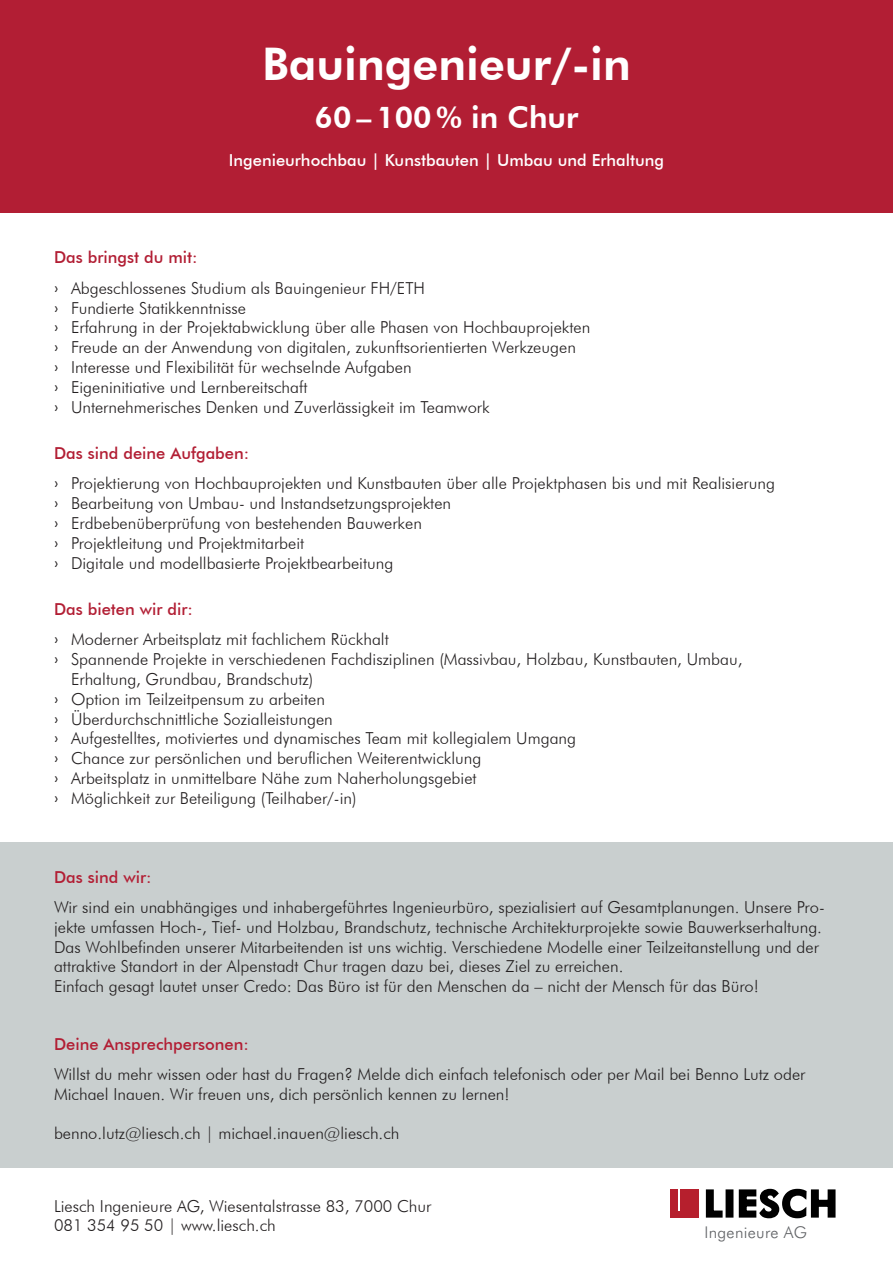
<style>
.page{position:relative;width:893px;height:1263px;background:#fff}
.page>*{position:absolute;margin:0;border:0;box-sizing:border-box;transform-origin:0 0}
.t1{font:800 45px "Futura BT";color:#fff}
.t2{font:800 36.15px "Futura BT";letter-spacing:.05em;color:#000}
.t3{font:800 30px "Futura BT";color:#fff}
.t4{font:300 16.5px/19.8px "Futura BT";color:#231f20}
.t5{font:500 16.5px "Futura BT";color:#fff}
.t6{font:500 16.5px "Futura BT";color:#b21e34}
.t7{font:300 16.2px "Futura BT";letter-spacing:.02em;color:#616366}
.s1{font-weight:500;color:#b21e34}
.s2{font-family:"Poppins"}
</style>
<div class="page">
<div style="left:0;top:842px;width:893px;height:325px;background:#c9cfcf"></div>
<div style="left:0;top:0;width:893px;height:213px;background:#b21e34"></div>
<div style="left:671px;top:1189px;width:28px;height:28px;background:#b61f2d"></div>
<hr style="left:678px;top:1189px;width:2px;height:21px;background:#fff">
<h1 class="t1" style="left:262px;top:37px;width:370px">Bauingenieur/-in</h1>
<h3 class="t3" style="left:315px;top:99px;width:265px">60 – 100 % in Chur</h3>
<p class="t5" style="left:229px;top:151px;width:437px">Ingenieurhochbau | Kunstbauten | Umbau und Erhaltung</p>
<p class="t4" style="left:54px;top:242px;width:373px;line-height:30.3px"><span class="s1">Das bringst du mit:<br></span><span class="s2">›</span> Abgeschlossenes Studium als Bauingenieur FH/ETH</p>
<p class="t4" style="left:54px;top:298px;width:538px"><span class="s2">›</span> Fundierte Statikkenntnisse<br><span class="s2">›</span> Erfahrung in der Projektabwicklung über alle Phasen von Hochbauprojekten <span class="s2">›</span> Freude an der Anwendung von digitalen, zukunftsorientierten Werkzeugen<br><span class="s2">›</span> Interesse und Flexibilität für wechselnde Aufgaben<br><span class="s2">›</span> Eigeninitiative und Lernbereitschaft<br><span class="s2">›</span> Unternehmerisches Denken und Zuverlässigkeit im Teamwork</p>
<p class="t4" style="left:54px;top:438px;width:722px;line-height:30.3px"><span class="s1">Das sind deine Aufgaben:<br></span><span class="s2">›</span> Projektierung von Hochbauprojekten und Kunstbauten über alle Projektphasen bis und mit Realisierung</p>
<p class="t4" style="left:54px;top:493px;width:399px"><span class="s2">›</span> Bearbeitung von Umbau- und Instandsetzungsprojekten <span class="s2">›</span> Erdbebenüberprüfung von bestehenden Bauwerken<br><span class="s2">›</span> Projektleitung und Projektmitarbeit<br><span class="s2">›</span> Digitale und modellbasierte Projektbearbeitung</p>
<p class="t4" style="left:54px;top:594px;width:336px;line-height:30.3px"><span class="s1">Das bieten wir dir:<br></span><span class="s2">›</span> Moderner Arbeitsplatz mit fachlichem Rückhalt</p>
<p class="t4" style="left:54px;top:649px;width:690px"><span class="s2">›</span> Spannende Projekte in verschiedenen Fachdisziplinen (Massivbau, Holzbau, Kunstbauten, Umbau,</p>
<p class="t4" style="left:71px;top:669px;width:244px">Erhaltung, Grundbau, Brandschutz)</p>
<p class="t4" style="left:54px;top:689px;width:272px"><span class="s2">›</span> Option im Teilzeitpensum zu arbeiten</p>
<p class="t4" style="left:54px;top:709px;width:280px"><span class="s2">›</span> Überdurchschnittliche Sozialleistungen</p>
<p class="t4" style="left:54px;top:728px;width:524px"><span class="s2">›</span> Aufgestelltes, motiviertes und dynamisches Team mit kollegialem Umgang</p>
<p class="t4" style="left:54px;top:748px;width:429px"><span class="s2">›</span> Chance zur persönlichen und beruflichen Weiterentwicklung</p>
<p class="t4" style="left:54px;top:768px;width:424px"><span class="s2">›</span> Arbeitsplatz in unmittelbare Nähe zum Naherholungsgebiet</p>
<p class="t4" style="left:54px;top:788px;width:304px"><span class="s2">›</span> Möglichkeit zur Beteiligung (Teilhaber/-in)</p>
<p class="t6" style="left:54px;top:867px;width:99px">Das sind wir:</p>
<p class="t4" style="left:54px;top:897px;width:772px">Wir sind ein unabhängiges und inhabergeführtes Ingenieurbüro, spezialisiert auf Gesamtplanungen. Unsere Pro&shy;jekte umfassen Hoch-, Tief- und Holzbau, Brandschutz, technische Architekturprojekte sowie Bauwerkserhaltung.<br>Das Wohlbefinden unserer Mitarbeitenden ist uns wichtig. Verschiedene Modelle einer Teilzeitanstellung und der attraktive Standort in der Alpenstadt Chur tragen dazu bei, dieses Ziel zu erreichen.<br>Einfach gesagt lautet unser Credo: Das Büro ist für den Menschen da – nicht der Mensch für das Büro!</p>
<p class="t6" style="left:54px;top:1033px;width:196px">Deine Ansprechpersonen:</p>
<p class="t4" style="left:54px;top:1064px;width:753px">Willst du mehr wissen oder hast du Fragen? Melde dich einfach telefonisch oder per Mail bei Benno Lutz oder<br>Michael Inauen. Wir freuen uns, dich persönlich kennen zu lernen!</p>
<p class="t4" style="left:54px;top:1123px;width:347px">benno.lutz@liesch.ch | michael.inauen@liesch.ch</p>
<p class="t4" style="left:54px;top:1195px;width:379px">Liesch Ingenieure AG, Wiesentalstrasse 83, 7000 Chur<br>081 354 95 50 | www.liesch.ch</p>
<h2 class="t2" style="left:704px;top:1181px;width:134px">LIESCH</h2>
<p class="t7" style="left:704px;top:1222px;width:104px">Ingenieure AG</p>
</div>
